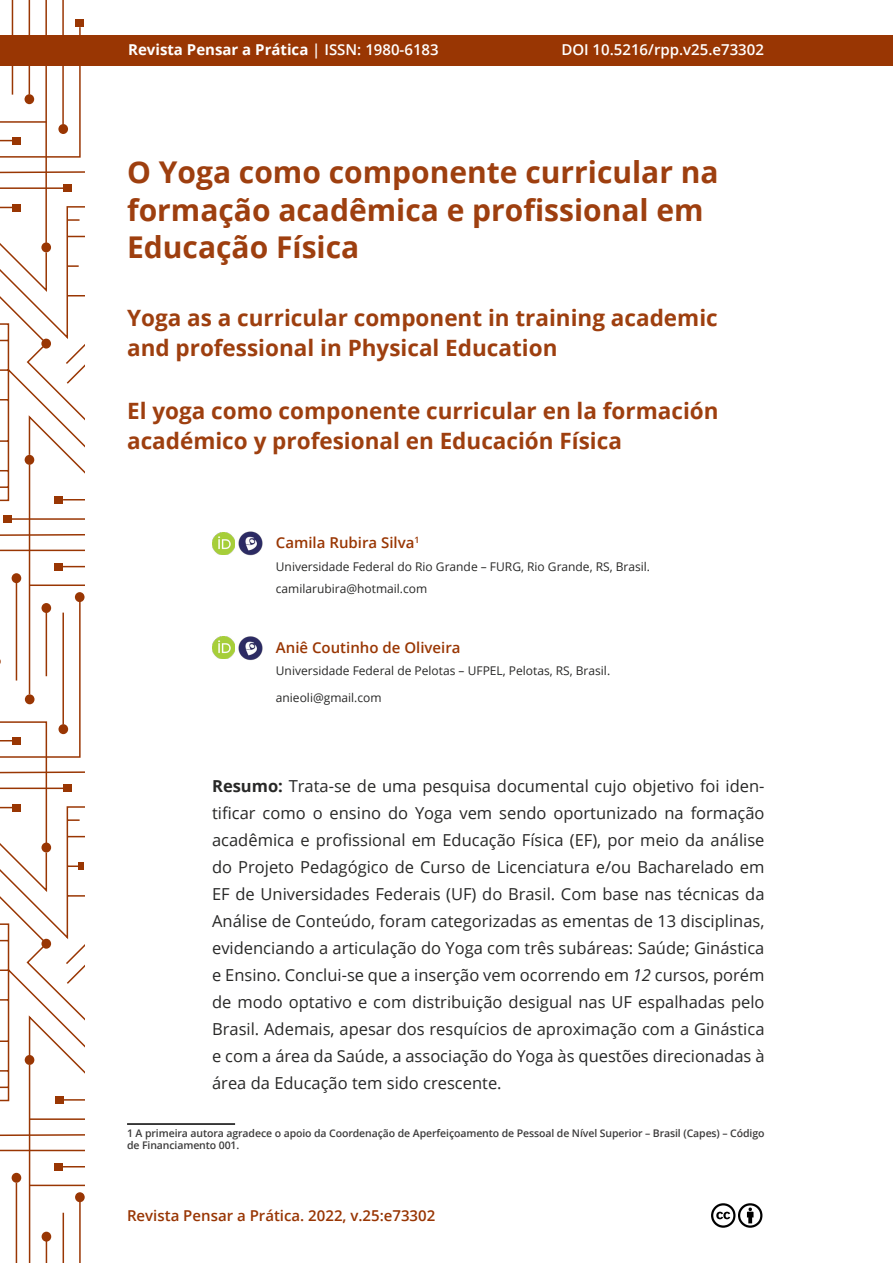
<style>
.page{position:relative;width:893px;height:1263px;background:#fff}
.page>*{position:absolute;margin:0;border:0;box-sizing:border-box;transform-origin:0 0}
.t1{font:700 30px/37.5px "Open Sans";color:#9e3f0f}
.t2{font:700 22.5px/30px "Open Sans";color:#9e3f0f}
.t3{font:16.5px/27px "Open Sans";color:#282827;text-align:justify}
.t4{font:600 15px "Open Sans";color:#993603}
.t5{font:600 15px "Open Sans";color:#983503}
.t6{font:700 15px "Open Sans";color:#fff}
.t7{font:600 15px "Open Sans";color:#fff}
.t8{font:12px/22.5px "Open Sans";color:#282827}
.t9{font:600 10.5px/12.6px "Open Sans";letter-spacing:-.01em;color:#3c3b3b}
.s1{font-weight:600}
.s2{font-weight:700}
.s3{font-style:italic}
</style>
<div class="page">
<div style="left:0;top:35px;width:893px;height:30px;background:#993603"></div>
<hr style="left:12px;top:1px;width:1px;height:94px;background:#993603">
<hr style="left:29px;top:1px;width:1px;height:94px;background:#993603">
<hr style="left:45px;top:1px;width:2px;height:242px;background:#993603">
<hr style="left:62px;top:1px;width:2px;height:123px;background:#993603">
<svg style="left:0;top:26px;width:84px;height:94px"></svg>
<div style="left:76px;top:19px;width:8px;height:8px;background:#993603"></div>
<svg style="left:0;top:120px;width:84px;height:203px"></svg>
<svg style="left:0;top:323px;width:84px;height:398px"></svg>
<svg style="left:0;top:721px;width:84px;height:541px"></svg>
<div style="left:42px;top:1232px;width:9px;height:9px;background:#993603;border-radius:50%"></div>
<svg style="left:0;top:923px;width:84px;height:314px"></svg>
<div style="left:79px;top:862px;width:5px;height:8px;background:#993603"></div>
<svg style="left:711px;top:1203px;width:52px;height:25px"></svg>
<hr style="left:127px;top:1123px;width:108px;height:2px;background:#000">
<img style="left:213px;top:531px;width:50px;height:24px">
<img style="left:213px;top:637px;width:22px;height:22px">
<img style="left:238px;top:636px;width:25px;height:25px">
<p class="t6" style="left:128px;top:39px;width:312px">Revista Pensar a Prática <span class="s1">| ISSN: 1980-6183</span></p>
<p class="t7" style="left:561px;top:39px;width:204px">DOI 10.5216/rpp.v25.e73302</p>
<h1 class="t1" style="left:127px;top:153px;width:593px">O Yoga como componente curricular na formação acadêmica e profissional em<br>Educação Física</h1>
<h2 class="t2" style="left:127px;top:302px;width:592px">Yoga as a curricular component in training academic and professional in Physical Education</h2>
<h2 class="t2" style="left:127px;top:396px;width:593px">El yoga como componente curricular en la formación académico y profesional en Educación Física</h2>
<p class="t4" style="left:276px;top:532px;width:145px">Camila Rubira Silva<sup>1</sup></p>
<p class="t8" style="left:276px;top:555px;width:376px">Universidade Federal do Rio Grande – FURG, Rio Grande, RS, Brasil. camilarubira@hotmail.com</p>
<p class="t4" style="left:276px;top:637px;width:186px">Aniê Coutinho de Oliveira</p>
<p class="t8" style="left:276px;top:659px;width:336px">Universidade Federal de Pelotas – UFPEL, Pelotas, RS, Brasil.</p>
<p class="t8" style="left:276px;top:686px;width:107px">anieoli@gmail.com</p>
<p class="t3" style="left:212px;top:772px;width:554px"><span class="s2">Resumo:</span> Trata-se de uma pesquisa documental cujo objetivo foi iden&shy;tificar como o ensino do Yoga vem sendo oportunizado na formação acadêmica e profissional em Educação Física (EF), por meio da análise do Projeto Pedagógico de Curso de Licenciatura e/ou Bacharelado em EF de Universidades Federais (UF) do Brasil. Com base nas técnicas da Análise de Conteúdo, foram categorizadas as ementas de 13 disciplinas, evidenciando a articulação do Yoga com três subáreas: Saúde; Ginástica e Ensino. Conclui-se que a inserção vem ocorrendo em <span class="s3">12</span> cursos, porém de modo optativo e com distribuição desigual nas UF espalhadas pelo Brasil. Ademais, apesar dos resquícios de aproximação com a Ginástica e com a área da Saúde, a associação do Yoga às questões direcionadas à área da Educação tem sido crescente.</p>
<p class="t9" style="left:127px;top:1126px;width:639px">1 A primeira autora agradece o apoio da Coordenação de Aperfeiçoamento de Pessoal de Nível Superior – Brasil (Capes) – Código de Financiamento 001.</p>
<p class="t5" style="left:127px;top:1205px;width:310px">Revista Pensar a Prática. 2022, v.25:e73302</p>
</div>
